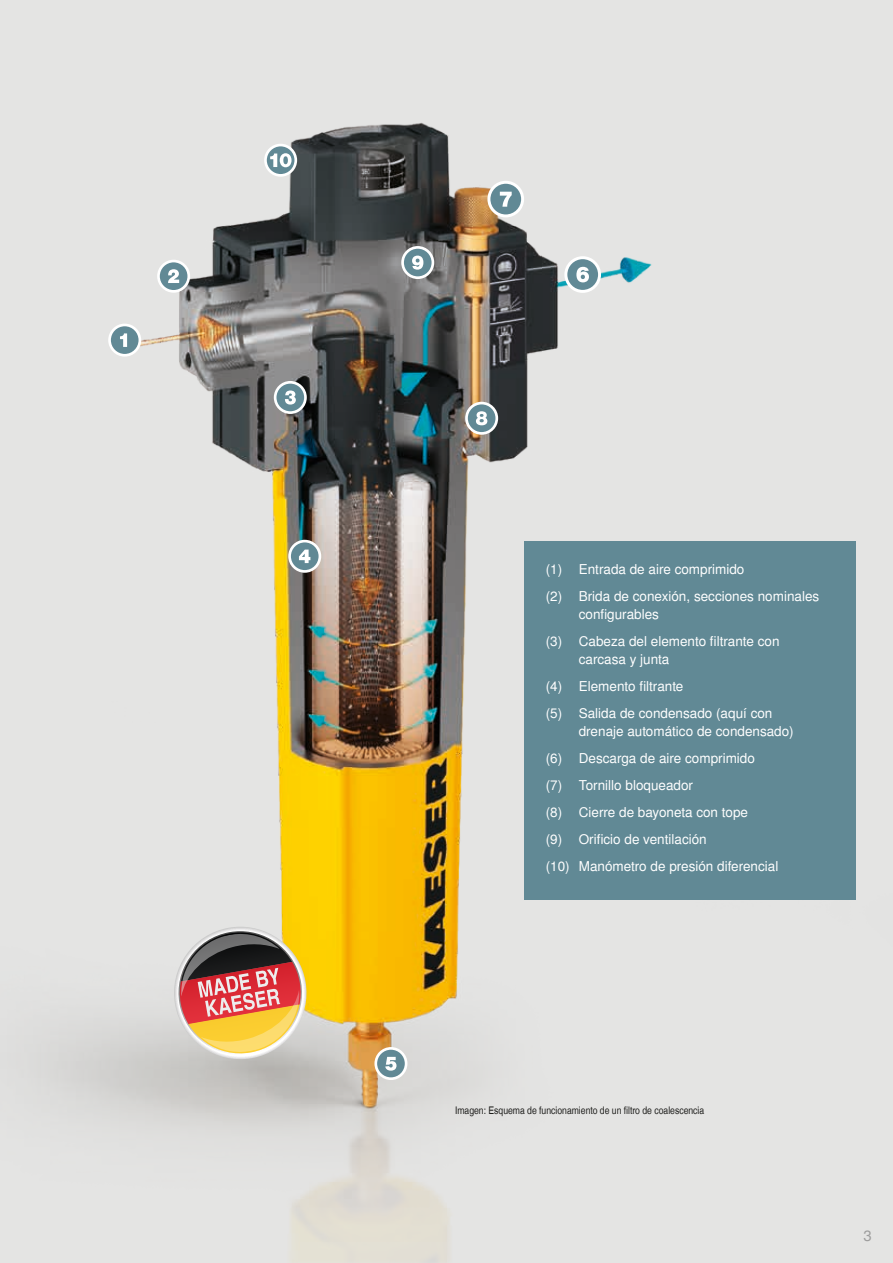
<style>
.page{position:relative;width:893px;height:1263px;background:#fff}
.page>*{position:absolute;margin:0;border:0;box-sizing:border-box;transform-origin:0 0}
.t1{font:15px "Nimbus San L";color:#9d9d9d}
.t2{font:13.5px/27px "Nimbus San L";color:#fff}
.t3{font:10.5px "Nimbus San L Reg Con";color:#1d1d1b}
</style>
<div class="page">
<img style="left:0;top:0;width:893px;height:1263px">
<svg style="left:169px;top:927px;width:143px;height:137px;background:#c69977"></svg>
<div style="left:403px;top:247px;width:30px;height:31px;background:#618995;border-radius:50%"></div>
<div style="left:401px;top:246px;width:33px;height:33px;border:3px solid #fff;border-radius:50%"></div>
<svg style="left:412px;top:256px;width:11px;height:14px"></svg>
<div style="left:110px;top:325px;width:30px;height:30px;background:#618995;border-radius:50%"></div>
<div style="left:108px;top:324px;width:33px;height:33px;border:3px solid #fff;border-radius:50%"></div>
<svg style="left:120px;top:333px;width:7px;height:14px"></svg>
<div style="left:158px;top:261px;width:31px;height:30px;background:#618995;border-radius:50%"></div>
<div style="left:157px;top:260px;width:33px;height:33px;border:3px solid #fff;border-radius:50%"></div>
<svg style="left:168px;top:269px;width:11px;height:14px"></svg>
<svg style="left:265px;top:145px;width:31px;height:30px"></svg>
<div style="left:264px;top:144px;width:33px;height:33px;border:3px solid #fff;border-radius:50%"></div>
<svg style="left:270px;top:153px;width:22px;height:14px"></svg>
<svg style="left:489px;top:182px;width:34px;height:34px"></svg>
<div style="left:487px;top:181px;width:37px;height:36px;border:3px solid #fff;border-radius:50%"></div>
<svg style="left:500px;top:192px;width:12px;height:15px"></svg>
<svg style="left:566px;top:258px;width:34px;height:33px"></svg>
<div style="left:564px;top:256px;width:37px;height:37px;border:3px solid #fff;border-radius:50%"></div>
<svg style="left:576px;top:267px;width:13px;height:15px"></svg>
<div style="left:275px;top:382px;width:30px;height:31px;background:#618995;border-radius:50%"></div>
<div style="left:274px;top:381px;width:33px;height:33px;border:3px solid #fff;border-radius:50%"></div>
<svg style="left:285px;top:390px;width:11px;height:15px"></svg>
<div style="left:466px;top:403px;width:31px;height:30px;background:#618995;border-radius:50%"></div>
<div style="left:465px;top:402px;width:33px;height:33px;border:3px solid #fff;border-radius:50%"></div>
<svg style="left:476px;top:411px;width:11px;height:14px"></svg>
<svg style="left:290px;top:541px;width:30px;height:30px"></svg>
<div style="left:288px;top:540px;width:33px;height:33px;border:3px solid #fff;border-radius:50%"></div>
<svg style="left:299px;top:550px;width:11px;height:13px"></svg>
<svg style="left:376px;top:1048px;width:30px;height:31px"></svg>
<div style="left:374px;top:1047px;width:33px;height:33px;border:3px solid #fff;border-radius:50%"></div>
<svg style="left:385px;top:1057px;width:11px;height:14px"></svg>
<div style="left:524px;top:542px;width:331px;height:358px;background:#618995"></div>
<p class="t2" style="left:546px;top:556px;width:275px">(1) Entrada de aire comprimido<br>(2) Brida de conexión, secciones nominales</p>
<p class="t2" style="left:546px;top:601px;width:235px;text-indent:33px">configurables<br>(3) Cabeza del elemento filtrante con</p>
<p class="t2" style="left:546px;top:646px;width:228px;text-indent:33px">carcasa y junta<br>(4) Elemento filtrante<br>(5) Salida de condensado (aquí con</p>
<p class="t2" style="left:546px;top:718px;width:250px;text-indent:33px">drenaje automático de condensado) (6) Descarga de aire comprimido<br>(7) Tornillo bloqueador<br>(8) Cierre de bayoneta con tope<br>(9) Orificio de ventilación<br>(10) Manómetro de presión diferencial</p>
<p class="t3" style="left:455px;top:1104px;width:251px">Imagen: Esquema de funcionamiento de un filtro de coalescencia</p>
<p class="t1" style="left:863px;top:1226px;width:10px">3</p>
</div>
